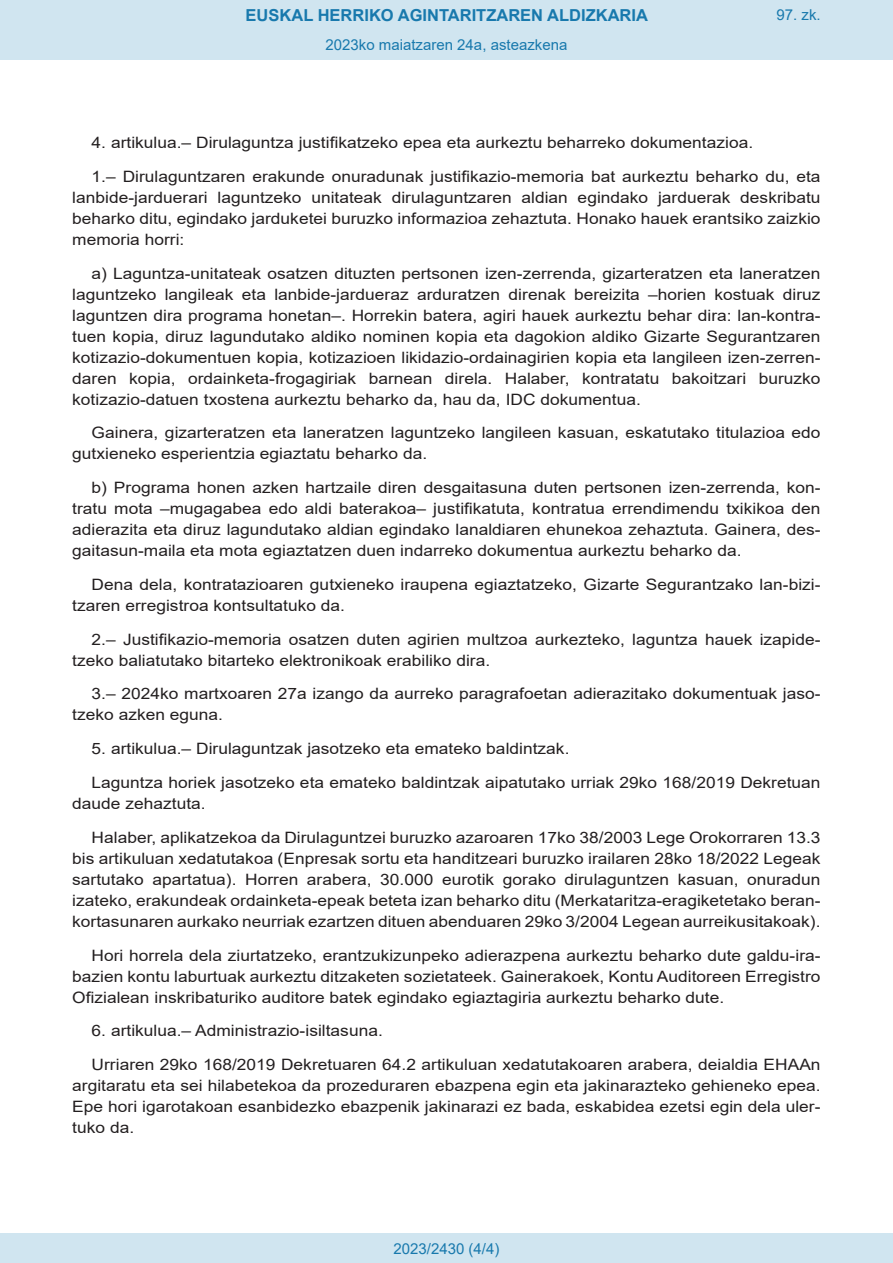
<style>
.page{position:relative;width:893px;height:1263px;background:#fff}
.page>*{position:absolute;margin:0;border:0;box-sizing:border-box;transform-origin:0 0}
.t1{font:700 16.5px "Arial";color:#1879ad}
.BOPVDetalle{font:15.6px/21px "Arial";color:#231f20;text-align:justify;scale:1.11 1}
.Paginacion_Centro{font:15px "Arial";color:#1879ad}
</style>
<div class="page">
<div style="left:0;top:0;width:893px;height:60px;background:#d0e5f0"></div>
<div style="left:0;top:1233px;width:893px;height:30px;background:#d0e5f0"></div>
<p class="t1" style="left:246px;top:3px;width:404px">EUSKAL HERRIKO AGINTARITZAREN ALDIZKARIA</p>
<p class="Paginacion_Centro" style="left:326px;top:35px;width:243px">2023ko maiatzaren 24a, asteazkena</p>
<p class="Paginacion_Centro" style="left:776px;top:5px;width:46px">97. zk.</p>
<p class="BOPVDetalle" style="left:92px;top:132px;width:597px">4. artikulua.– Dirulaguntza justifikatzeko epea eta aurkeztu beharreko dokumentazioa.</p>
<p class="BOPVDetalle" style="left:72px;top:166px;width:676px;text-indent:19px">1.– Dirulaguntzaren erakunde onuradunak justifikazio-memoria bat aurkeztu beharko du, eta lanbide-jarduerari laguntzeko unitateak dirulaguntzaren aldian egindako jarduerak deskribatu beharko ditu, egindako jarduketei buruzko informazioa zehaztuta. Honako hauek erantsiko zaizkio memoria horri:</p>
<p class="BOPVDetalle" style="left:72px;top:263px;width:676px;text-indent:19px">a) Laguntza-unitateak osatzen dituzten pertsonen izen-zerrenda, gizarteratzen eta laneratzen laguntzeko langileak eta lanbide-jardueraz arduratzen direnak bereizita –horien kostuak diruz laguntzen dira programa honetan–. Horrekin batera, agiri hauek aurkeztu behar dira: lan-kontra&shy;tuen kopia, diruz lagundutako aldiko nominen kopia eta dagokion aldiko Gizarte Segurantzaren kotizazio-dokumentuen kopia, kotizazioen likidazio-ordainagirien kopia eta langileen izen-zerren&shy;daren kopia, ordainketa-frogagiriak barnean direla. Halaber, kontratatu bakoitzari buruzko kotizazio-datuen txostena aurkeztu beharko da, hau da, IDC dokumentua.</p>
<p class="BOPVDetalle" style="left:72px;top:422px;width:676px;text-indent:19px">Gainera, gizarteratzen eta laneratzen laguntzeko langileen kasuan, eskatutako titulazioa edo gutxieneko esperientzia egiaztatu beharko da.</p>
<p class="BOPVDetalle" style="left:72px;top:477px;width:676px;text-indent:19px">b) Programa honen azken hartzaile diren desgaitasuna duten pertsonen izen-zerrenda, kon&shy;tratu mota –mugagabea edo aldi baterakoa– justifikatuta, kontratua errendimendu txikikoa den adierazita eta diruz lagundutako aldian egindako lanaldiaren ehunekoa zehaztuta. Gainera, des&shy;gaitasun-maila eta mota egiaztatzen duen indarreko dokumentua aurkeztu beharko da.</p>
<p class="BOPVDetalle" style="left:72px;top:574px;width:676px;text-indent:19px">Dena dela, kontratazioaren gutxieneko iraupena egiaztatzeko, Gizarte Segurantzako lan-bizi&shy;tzaren erregistroa kontsultatuko da.</p>
<p class="BOPVDetalle" style="left:72px;top:629px;width:676px;text-indent:19px">2.– Justifikazio-memoria osatzen duten agirien multzoa aurkezteko, laguntza hauek izapide&shy;tzeko baliatutako bitarteko elektronikoak erabiliko dira.</p>
<p class="BOPVDetalle" style="left:72px;top:683px;width:676px;text-indent:19px">3.– 2024ko martxoaren 27a izango da aurreko paragrafoetan adierazitako dokumentuak jaso&shy;tzeko azken eguna.</p>
<p class="BOPVDetalle" style="left:92px;top:738px;width:432px">5. artikulua.– Dirulaguntzak jasotzeko eta emateko baldintzak.</p>
<p class="BOPVDetalle" style="left:72px;top:772px;width:676px;text-indent:19px">Laguntza horiek jasotzeko eta emateko baldintzak aipatutako urriak 29ko 168/2019 Dekretuan daude zehaztuta.</p>
<p class="BOPVDetalle" style="left:72px;top:827px;width:676px;text-indent:19px">Halaber, aplikatzekoa da Dirulaguntzei buruzko azaroaren 17ko 38/2003 Lege Orokorraren 13.3 bis artikuluan xedatutakoa (Enpresak sortu eta handitzeari buruzko irailaren 28ko 18/2022 Legeak sartutako apartatua). Horren arabera, 30.000 eurotik gorako dirulaguntzen kasuan, onuradun izateko, erakundeak ordainketa-epeak beteta izan beharko ditu (Merkataritza-eragiketetako beran&shy;kortasunaren aurkako neurriak ezartzen dituen abenduaren 29ko 3/2004 Legean aurreikusitakoak).</p>
<p class="BOPVDetalle" style="left:72px;top:944px;width:676px;text-indent:19px">Hori horrela dela ziurtatzeko, erantzukizunpeko adierazpena aurkeztu beharko dute galdu-ira&shy;bazien kontu laburtuak aurkeztu ditzaketen sozietateek. Gainerakoek, Kontu Auditoreen Erregistro Ofizialean inskribaturiko auditore batek egindako egiaztagiria aurkeztu beharko dute.</p>
<p class="BOPVDetalle" style="left:92px;top:1020px;width:264px">6. artikulua.– Administrazio-isiltasuna.</p>
<p class="BOPVDetalle" style="left:72px;top:1054px;width:676px;text-indent:19px">Urriaren 29ko 168/2019 Dekretuaren 64.2 artikuluan xedatutakoaren arabera, deialdia EHAAn argitaratu eta sei hilabetekoa da prozeduraren ebazpena egin eta jakinarazteko gehieneko epea.<br>Epe hori igarotakoan esanbidezko ebazpenik jakinarazi ez bada, eskabidea ezetsi egin dela uler&shy;tuko da.</p>
<p class="Paginacion_Centro" style="left:393px;top:1238px;width:107px">2023/2430 (4/4)</p>
</div>
